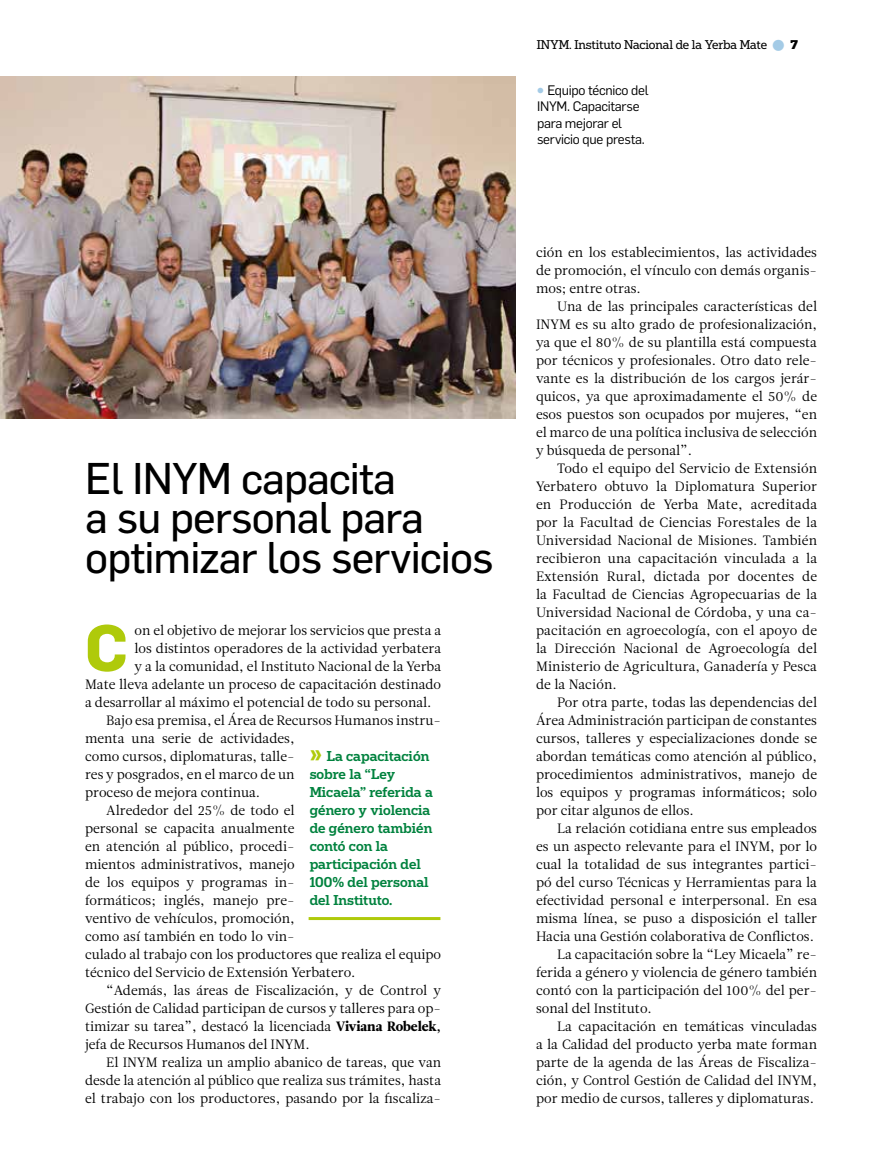
<style>
.page{position:relative;width:893px;height:1170px;background:#fff}
.page>*{position:absolute;margin:0;border:0;box-sizing:border-box;transform-origin:0 0}
.t1{font:700 64.05px "Flama";color:#afca0b}
.t2{font:43.5px/39.5px "Flama Basic";letter-spacing:-.02em;color:#000}
.t3{font:13.5px/18px "Leitura News Roman 1";color:#000;text-align:justify}
.t4{font:500 13.5px/18px "Popular";color:#00823e}
.t5{font:13.5px/16.5px "Flama";letter-spacing:-.02em;color:#000}
.t6{font:12px "Popular";letter-spacing:-.01em;color:#000}
.s1{font-family:"Leitura News Roman 4"}
.s2{font-weight:700;font-size:22.5px;color:#afca0b}
.s3{color:#a4cbe6}
.s4{font-weight:900}
.s5{font-family:"Zapf Book ITC Std";font-weight:800;color:#a4cbe6}
</style>
<div class="page">
<img style="left:1px;top:77px;width:514px;height:342px">
<hr style="left:309px;top:917px;width:131px;height:3px;background:#afca0b">
<h2 class="t2" style="left:85px;top:456px;width:410px">El INYM capacita<br>a su personal para optimizar los servicios</h2>
<h1 class="t1" style="left:85px;top:601px;width:45px">C</h1>
<p class="t3" style="left:135px;top:621px;width:308px">on el objetivo de mejorar los servicios que presta a</p>
<p class="t3" style="left:135px;top:639px;width:308px">los distintos operadores de la actividad yerbatera</p>
<p class="t3" style="left:135px;top:657px;width:308px">y a la comunidad, el Instituto Nacional de la Yerba</p>
<p class="t3" style="left:85px;top:675px;width:358px">Mate lleva adelante un proceso de capacitación destinado</p>
<p class="t3" style="left:85px;top:693px;width:348px">a desarrollar al máximo el potencial de todo su personal.</p>
<p class="t3" style="left:106px;top:711px;width:336px">Bajo esa premisa, el Área de Recursos Humanos instru-</p>
<p class="t3" style="left:85px;top:729px;width:211px">menta una serie de actividades,</p>
<p class="t3" style="left:85px;top:747px;width:211px">como cursos, diplomaturas, talle-</p>
<p class="t3" style="left:85px;top:765px;width:211px">res y posgrados, en el marco de un</p>
<p class="t3" style="left:85px;top:783px;width:177px">proceso de mejora continua.</p>
<p class="t3" style="left:106px;top:801px;width:190px">Alrededor del 25% de todo el</p>
<p class="t3" style="left:85px;top:819px;width:211px">personal se capacita anualmente</p>
<p class="t3" style="left:85px;top:837px;width:211px">en atención al público, procedi-</p>
<p class="t3" style="left:85px;top:855px;width:211px">mientos administrativos, manejo</p>
<p class="t3" style="left:85px;top:873px;width:211px">de los equipos y programas in-</p>
<p class="t3" style="left:85px;top:891px;width:211px">formáticos; inglés, manejo pre-</p>
<p class="t3" style="left:85px;top:909px;width:211px">ventivo de vehículos, promoción,</p>
<p class="t3" style="left:85px;top:927px;width:211px">como así también en todo lo vin-</p>
<p class="t3" style="left:85px;top:945px;width:358px">culado al trabajo con los productores que realiza el equipo</p>
<p class="t3" style="left:85px;top:963px;width:272px">técnico del Servicio de Extensión Yerbatero.</p>
<p class="t3" style="left:106px;top:981px;width:336px">“Además, las áreas de Fiscalización, y de Control y</p>
<p class="t3" style="left:85px;top:999px;width:358px">Gestión de Calidad participan de cursos y talleres para op-</p>
<p class="t3" style="left:85px;top:1017px;width:358px">timizar su tarea”, destacó la licenciada <span class="s1">Viviana Robelek,</span></p>
<p class="t3" style="left:85px;top:1035px;width:226px">jefa de Recursos Humanos del INYM.</p>
<p class="t3" style="left:106px;top:1053px;width:336px">El INYM realiza un amplio abanico de tareas, que van</p>
<p class="t3" style="left:85px;top:1071px;width:358px">desde la atención al público que realiza sus trámites, hasta</p>
<p class="t3" style="left:85px;top:1089px;width:358px">el trabajo con los productores, pasando por la fiscaliza-</p>
<p class="t4" style="left:310px;top:746px;width:125px"><span class="s2">»</span> La capacitación sobre la “Ley<br>Micaela” referida a género y violencia de género también contó con la participación del<br>100% del personal del Instituto.</p>
<p class="t6" style="left:537px;top:37px;width:263px">INYM. Instituto Nacional de la Yerba Mate <span class="s3">●</span> <span class="s4">7</span></p>
<p class="t5" style="left:537px;top:81px;width:113px"><span class="s5">•</span> Equipo técnico del<br>INYM. Capacitarse para mejorar el servicio que presta.</p>
<p class="t3" style="left:536px;top:243px;width:283px">ción en los establecimientos, las actividades de promoción, el vínculo con demás organis&shy;mos; entre otras.</p>
<p class="t3" style="left:536px;top:297px;width:283px;text-indent:21px">Una de las principales características del INYM es su alto grado de profesionalización, ya que el 80% de su plantilla está compuesta por técnicos y profesionales. Otro dato rele&shy;vante es la distribución de los cargos jerár&shy;quicos, ya que aproximadamente el 50% de esos puestos son ocupados por mujeres, “en el marco de una política inclusiva de selección y búsqueda de personal”.</p>
<p class="t3" style="left:536px;top:459px;width:283px;text-indent:21px">Todo el equipo del Servicio de Extensión Yerbatero obtuvo la Diplomatura Superior en Producción de Yerba Mate, acreditada por la Facultad de Ciencias Forestales de la Universidad Nacional de Misiones. También recibieron una capacitación vinculada a la Extensión Rural, dictada por docentes de la Facultad de Ciencias Agropecuarias de la Universidad Nacional de Córdoba, y una ca&shy;pacitación en agroecología, con el apoyo de la Dirección Nacional de Agroecología del Ministerio de Agricultura, Ganadería y Pesca de la Nación.</p>
<p class="t3" style="left:536px;top:693px;width:283px;text-indent:21px">Por otra parte, todas las dependencias del Área Administración participan de constantes cursos, talleres y especializaciones donde se abordan temáticas como atención al público, procedimientos administrativos, manejo de los equipos y programas informáticos; solo por citar algunos de ellos.</p>
<p class="t3" style="left:557px;top:819px;width:261px">La relación cotidiana entre sus empleados</p>
<p class="t3" style="left:536px;top:837px;width:283px">es un aspecto relevante para el INYM, por lo</p>
<p class="t3" style="left:536px;top:855px;width:283px">cual la totalidad de sus integrantes partici-</p>
<p class="t3" style="left:536px;top:873px;width:283px">pó del curso Técnicas y Herramientas para la</p>
<p class="t3" style="left:536px;top:891px;width:283px">efectividad personal e interpersonal. En esa</p>
<p class="t3" style="left:536px;top:909px;width:283px">misma línea, se puso a disposición el taller</p>
<p class="t3" style="left:536px;top:927px;width:280px">Hacia una Gestión colaborativa de Conflictos.</p>
<p class="t3" style="left:557px;top:945px;width:261px">La capacitación sobre la “Ley Micaela” re-</p>
<p class="t3" style="left:536px;top:963px;width:283px">ferida a género y violencia de género también</p>
<p class="t3" style="left:536px;top:981px;width:283px">contó con la participación del 100% del per-</p>
<p class="t3" style="left:536px;top:999px;width:117px">sonal del Instituto.</p>
<p class="t3" style="left:557px;top:1017px;width:261px">La capacitación en temáticas vinculadas</p>
<p class="t3" style="left:536px;top:1035px;width:283px">a la Calidad del producto yerba mate forman</p>
<p class="t3" style="left:536px;top:1053px;width:283px">parte de la agenda de las Áreas de Fiscaliza-</p>
<p class="t3" style="left:536px;top:1071px;width:283px">ción, y Control Gestión de Calidad del INYM,</p>
<p class="t3" style="left:536px;top:1089px;width:280px">por medio de cursos, talleres y diplomaturas.</p>
</div>
